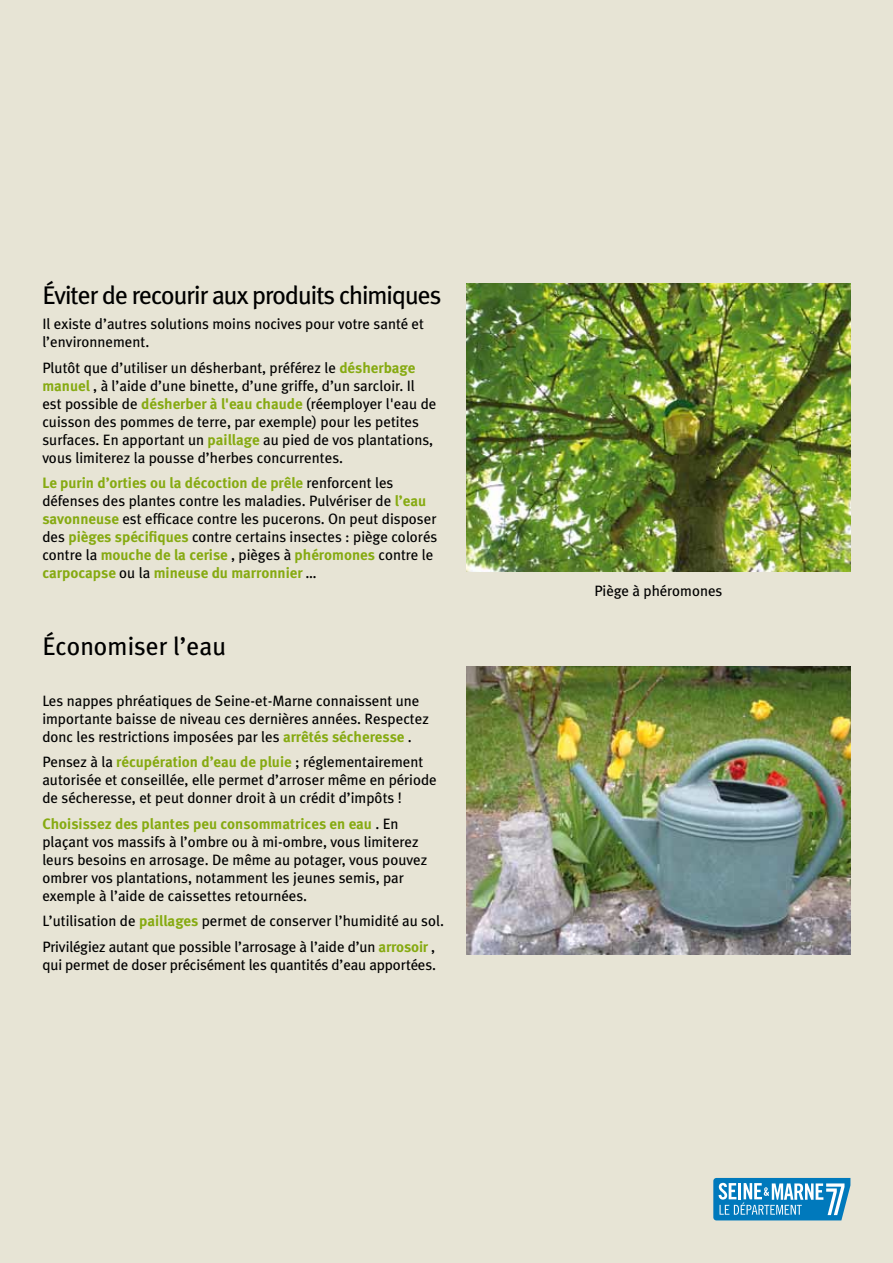
<style>
.page{position:relative;width:893px;height:1263px;background:#e7e4d5}
.page>*{position:absolute;margin:0;border:0;box-sizing:border-box;transform-origin:0 0}
.t1{font:25.5px "Meta Plus";letter-spacing:-.04em;color:#000}
.t2{font:25.5px "Meta Plus";color:#000}
.t3{font:15px/18px "Meta Plus";color:#000}
.t4{font:700 15px/18px "Meta";color:#86aa11}
.s1{font-family:"Meta";font-weight:700;color:#86aa11}
.s2{font-family:"Meta Plus";font-weight:400;color:#000}
</style>
<div class="page">
<img style="left:466px;top:284px;width:384px;height:288px">
<img style="left:466px;top:666px;width:384px;height:288px">
<svg style="left:713px;top:1178px;width:137px;height:42px"></svg>
<h1 class="t1" style="left:42px;top:280px;width:401px">Éviter de recourir aux produits chimiques</h1>
<p class="t3" style="left:42px;top:315px;width:383px">Il existe d’autres solutions moins nocives pour votre santé et l’environnement.</p>
<p class="t3" style="left:42px;top:359px;width:396px">Plutôt que d’utiliser un désherbant, préférez le <span class="s1">désherbage manuel</span> , à l’aide d’une binette, d’une griffe, d’un sarcloir. Il est possible de <span class="s1">désherber à l'eau chaude</span> (réemployer l'eau de cuisson des pommes de terre, par exemple) pour les petites surfaces. En apportant un <span class="s1">paillage</span> au pied de vos plantations, vous limiterez la pousse d’herbes concurrentes.</p>
<p class="t4" style="left:42px;top:474px;width:353px">Le purin d’orties ou la décoction de prêle <span class="s2">renforcent les</span></p>
<p class="t3" style="left:42px;top:492px;width:396px">défenses des plantes contre les maladies. Pulvériser de <span class="s1">l’eau savonneuse</span> est efficace contre les pucerons. On peut disposer des <span class="s1">pièges spécifiques</span> contre certains insectes : piège colorés</p>
<p class="t4" style="left:42px;top:546px;width:393px"><span class="s2">contre la</span> mouche de la cerise <span class="s2">, pièges à</span> phéromones <span class="s2">contre le </span>carpocapse <span class="s2">ou la</span> mineuse du marronnier <span class="s2">…</span></p>
<h1 class="t2" style="left:42px;top:631px;width:185px">Économiser l’eau</h1>
<p class="t3" style="left:42px;top:691px;width:388px">Les nappes phréatiques de Seine-et-Marne connaissent une importante baisse de niveau ces dernières années. Respectez donc les restrictions imposées par les <span class="s1">arrêtés sécheresse</span> .</p>
<p class="t3" style="left:42px;top:753px;width:396px">Pensez à la <span class="s1">récupération d’eau de pluie</span> ; réglementairement autorisée et conseillée, elle permet d’arroser même en période de sécheresse, et peut donner droit à un crédit d’impôts !</p>
<p class="t4" style="left:42px;top:814px;width:358px">Choisissez des plantes peu consommatrices en eau <span class="s2">. En</span></p>
<p class="t3" style="left:42px;top:832px;width:386px">plaçant vos massifs à l’ombre ou à mi-ombre, vous limiterez leurs besoins en arrosage. De même au potager, vous pouvez ombrer vos plantations, notamment les jeunes semis, par exemple à l’aide de caissettes retournées.</p>
<p class="t3" style="left:42px;top:908px;width:403px;line-height:25.5px">L’utilisation de <span class="s1">paillages</span> permet de conserver l’humidité au sol.<br>Privilégiez autant que possible l’arrosage à l’aide d’un <span class="s1">arrosoir</span> ,</p>
<p class="t3" style="left:42px;top:955px;width:395px">qui permet de doser précisément les quantités d’eau apportées.</p>
<p class="t3" style="left:594px;top:582px;width:130px">Piège à phéromones</p>
</div>
